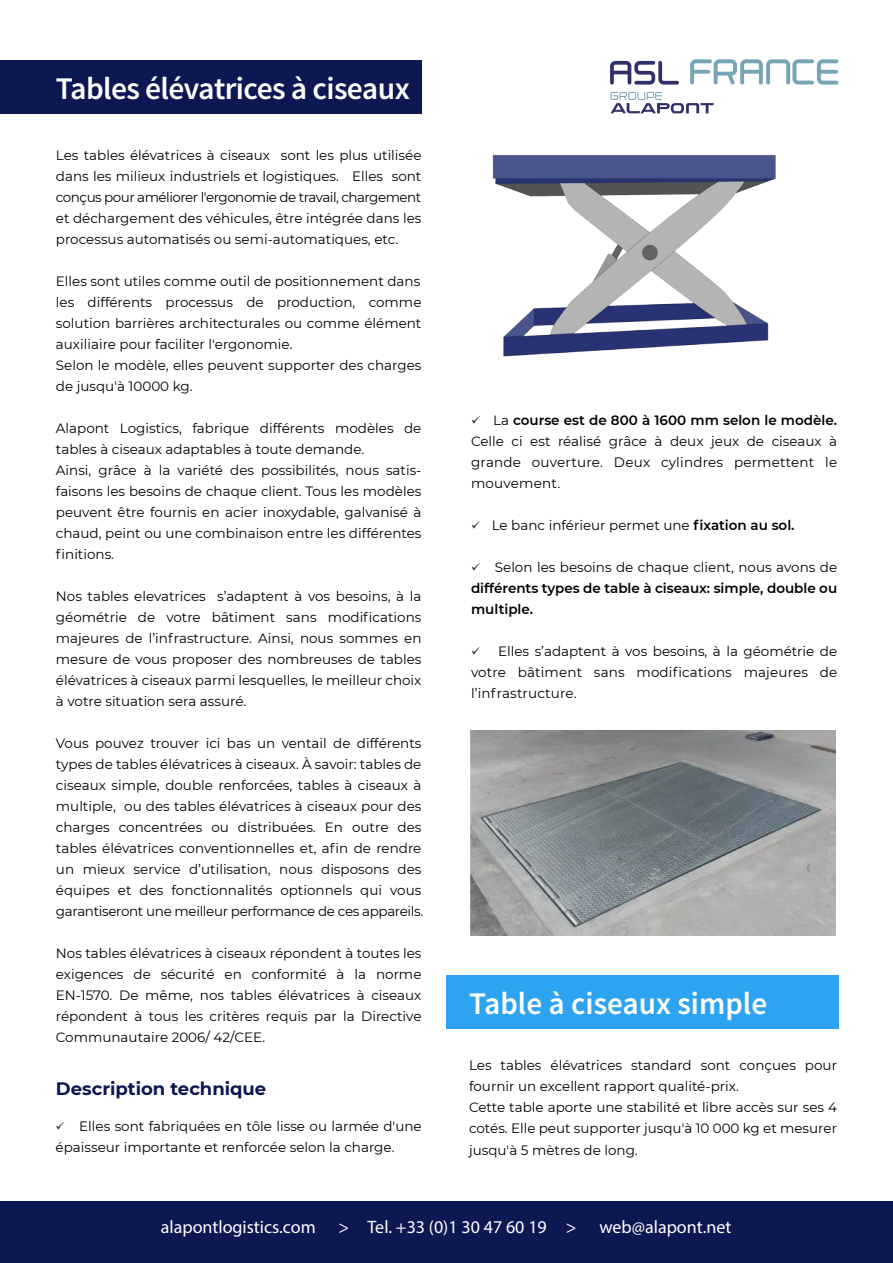
<style>
.page{position:relative;width:893px;height:1263px;background:#fff}
.page>*{position:absolute;margin:0;border:0;box-sizing:border-box;transform-origin:0 0}
.t1{font:600 31.5px "Source Sans Pro";letter-spacing:-.02em;color:#fff}
.t2{font:600 31.5px "Source Sans Pro";color:#fff}
.t3{font:18px "Myriad Pro";color:#fff}
.t4{font:700 18px "Montserrat";color:#0d1751}
.t5{font:13.5px/21px "Montserrat";color:#000;text-align:justify}
.t6{font:600 13.5px/21px "Montserrat";color:#000;text-align:justify}
.s1{color:#262626}
.s2{font-weight:600}
.s3{font-weight:400}
</style>
<div class="page">
<div style="left:0;top:60px;width:421px;height:54px;background:#0d1751"></div>
<div style="left:0;top:1201px;width:893px;height:62px;background:#0d1751"></div>
<div style="left:446px;top:975px;width:393px;height:54px;background:#2ea3f2"></div>
<img style="left:470px;top:730px;width:365px;height:206px">
<img style="left:492px;top:91px;width:284px;height:266px">
<svg style="left:610px;top:61px;width:69px;height:24px"></svg>
<svg style="left:690px;top:59px;width:148px;height:26px"></svg>
<svg style="left:610px;top:92px;width:104px;height:22px"></svg>
<h1 class="t1" style="left:56px;top:68px;width:355px">Tables élévatrices à ciseaux</h1>
<p class="t5" style="left:56px;top:144px;width:367px">Les tables élévatrices à ciseaux sont les plus utilisée dans les milieux industriels et logistiques. Elles sont conçus pour améliorer l'ergonomie de travail, chargement et déchargement des véhicules, être intégrée dans les processus automatisés ou semi-automatiques, etc.</p>
<p class="t5" style="left:56px;top:270px;width:367px;text-align:left">Elles sont utiles comme outil de positionnement dans les différents processus de production, comme solution barrières architecturales ou comme élément auxiliaire pour faciliter l'ergonomie.<br>Selon le modèle, elles peuvent supporter des charges de jusqu'à 10000 kg.</p>
<p class="t5" style="left:56px;top:417px;width:367px;text-align:left">Alapont Logistics, fabrique différents modèles de tables à ciseaux adaptables à toute demande.<br>Ainsi, grâce à la variété des possibilités, nous satis&shy;faisons les besoins de chaque client. Tous les modèles peuvent être fournis en acier inoxydable, galvanisé à chaud, peint ou une combinaison entre les différentes finitions.</p>
<p class="t5" style="left:56px;top:585px;width:367px">Nos tables elevatrices s’adaptent à vos besoins, à la géométrie de votre bâtiment sans modifications majeures de l’infrastructure. Ainsi, nous sommes en mesure de vous proposer des nombreuses de tables élévatrices à ciseaux parmi lesquelles, le meilleur choix à votre situation sera assuré.</p>
<p class="t5" style="left:56px;top:732px;width:369px;text-align:left">Vous pouvez trouver ici bas un ventail de différents types de tables élévatrices à ciseaux. À savoir: tables de ciseaux simple, double renforcées, tables à ciseaux à multiple, ou des tables élévatrices à ciseaux pour des charges concentrées ou distribuées. En outre des tables élévatrices conventionnelles et, afin de rendre un mieux service d’utilisation, nous disposons des équipes et des fonctionnalités optionnels qui vous garantiseront une meilleur performance de ces appareils.</p>
<p class="t5" style="left:56px;top:943px;width:367px">Nos tables élévatrices à ciseaux répondent à toutes les exigences de sécurité en conformité à la norme EN-1570. De même, nos tables élévatrices à ciseaux répondent à tous les critères requis par la Directive Communautaire 2006/ 42/CEE.</p>
<h2 class="t4" style="left:56px;top:1076px;width:212px">Description technique</h2>
<p class="t5" style="left:56px;top:1115px;width:368px"><span class="s1">✓</span> Elles sont fabriquées en tôle lisse ou larmée d'une épaisseur importante et renforcée selon la charge.</p>
<p class="t5" style="left:471px;top:409px;width:368px"><span class="s1">✓</span> La <span class="s2">course est de 800 à 1600 mm selon le modèle.<br></span>Celle ci est réalisé grâce à deux jeux de ciseaux à grande ouverture. Deux cylindres permettent le mouvement.</p>
<p class="t5" style="left:471px;top:514px;width:325px"><span class="s1">✓</span> Le banc inférieur permet une <span class="s2">fixation au sol.</span></p>
<p class="t6" style="left:471px;top:556px;width:368px"><span class="s1">✓</span> <span class="s3">Selon les besoins de chaque client, nous avons de </span>différents types de table à ciseaux: simple, double ou multiple.</p>
<p class="t5" style="left:471px;top:640px;width:368px"><span class="s1">✓</span> Elles s’adaptent à vos besoins, à la géométrie de votre bâtiment sans modifications majeures de l’infrastructure.</p>
<h1 class="t2" style="left:469px;top:983px;width:299px">Table à ciseaux simple</h1>
<p class="t5" style="left:469px;top:1055px;width:370px;text-align:left">Les tables élévatrices standard sont conçues pour fournir un excellent rapport qualité-prix.<br>Cette table aporte une stabilité et libre accès sur ses 4 cotés. Elle peut supporter jusqu'à 10 000 kg et mesurer jusqu'à 5 mètres de long.</p>
<h2 class="t3" style="left:161px;top:1216px;width:156px">alapontlogistics.com</h2>
<h2 class="t3" style="left:339px;top:1216px;width:240px">&gt; Tel. +33 (0)1 30 47 60 19 &gt;</h2>
<h2 class="t3" style="left:599px;top:1216px;width:133px">web@alapont.net</h2>
</div>
